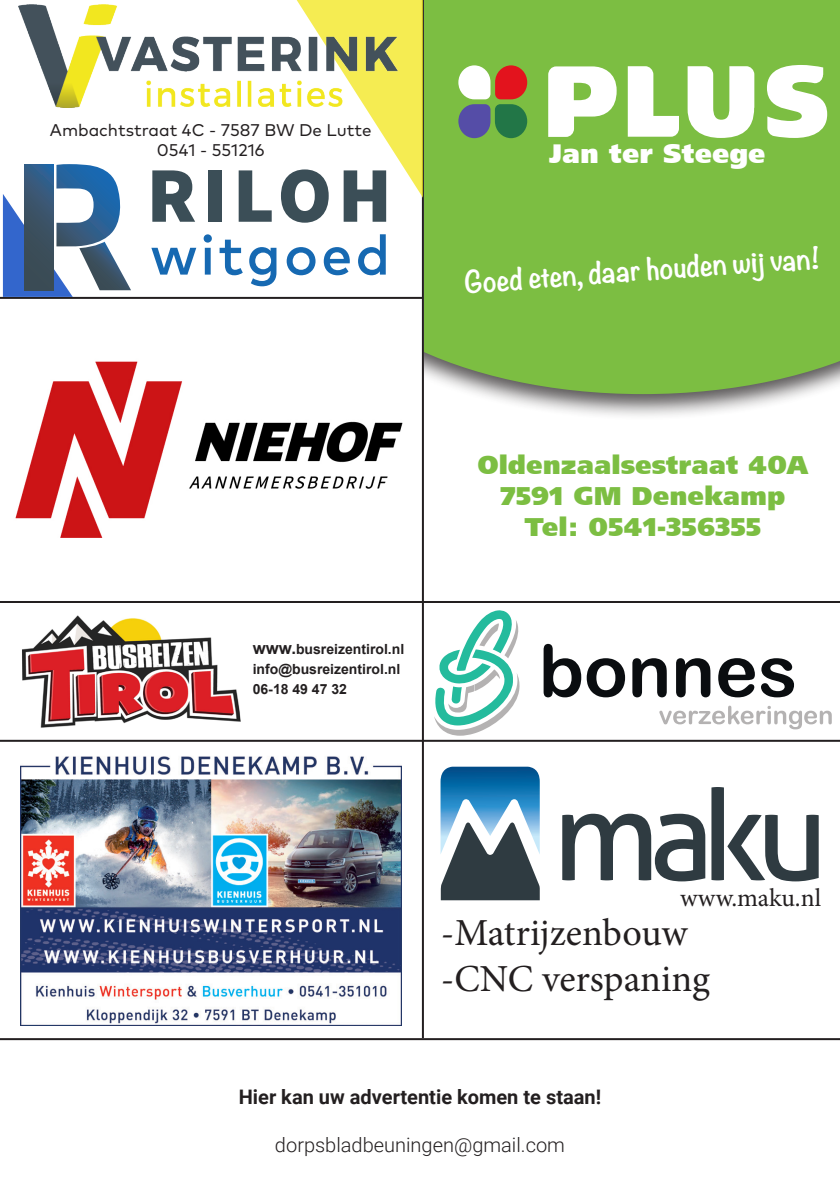
<style>
.page{position:relative;width:840px;height:1191px;background:#fff}
.page>*{position:absolute;margin:0;border:0;box-sizing:border-box;transform-origin:0 0}
.t1{font:900 79px "Source Sans Pro";letter-spacing:.075em;color:#3b4e57}
.t2{font:500 56px "Mark Pro";letter-spacing:.05em;color:#1669b2}
.t3{font:38.2px/45.8px "Minion Pro";letter-spacing:-.005em;color:#231f20}
.t4{font:700 27px "Noteworthy";color:#fff}
.t5{font:27px "Humanist 777 BT Extra Black B";color:#fff}
.t6{font:26px/31.2px "Humanist 777 BT Extra Black B";color:#7cbe42;text-align:center}
.t7{font:25.4px "Minion Pro";letter-spacing:.005em;color:#231f20}
.t8{font:700 20px "Roboto";color:#231f20}
.t9{font:300 20px "Roboto";color:#231f20}
.t10{font:17px/20.2px "Mark Pro";color:#231f20;text-align:center}
.Basis_Tekst{font:700 14px "Arial";color:#231f20}
.s1{font-size:16.8px}
</style>
<div class="page">
<hr style="left:0;top:740px;width:839px;height:2px;background:#231f20">
<hr style="left:0;top:1038px;width:839px;height:2px;background:#231f20">
<hr style="left:421px;top:0;width:2px;height:1038px;background:#231f20">
<hr style="left:0;top:601px;width:839px;height:2px;background:#231f20">
<hr style="left:0;top:297px;width:422px;height:2px;background:#231f20">
<div style="left:424px;top:48px;width:415px;height:373px;background:#231f20;opacity:.75"></div>
<svg style="left:424px;top:296px;width:415px;height:98px;fill:#7cbe42"></svg>
<div style="left:424px;top:0;width:415px;height:296px;background:#7cbe42"></div>
<svg style="left:767px;top:65px;width:59px;height:73px"></svg>
<svg style="left:548px;top:66px;width:68px;height:71px"></svg>
<svg style="left:687px;top:66px;width:67px;height:72px"></svg>
<svg style="left:627px;top:66px;width:51px;height:71px"></svg>
<svg style="left:458px;top:65px;width:69px;height:73px"></svg>
<svg style="left:296px;top:0;width:126px;height:212px"></svg>
<svg style="left:3px;top:164px;width:128px;height:133px"></svg>
<img style="left:19px;top:4px;width:378px;height:103px">
<svg style="left:434px;top:610px;width:85px;height:125px"></svg>
<svg style="left:543px;top:644px;width:81px;height:53px"></svg>
<svg style="left:632px;top:658px;width:34px;height:39px"></svg>
<svg style="left:676px;top:658px;width:34px;height:39px"></svg>
<svg style="left:718px;top:658px;width:36px;height:39px"></svg>
<svg style="left:761px;top:658px;width:32px;height:39px"></svg>
<svg style="left:659px;top:705px;width:172px;height:24px"></svg>
<img style="left:22px;top:615px;width:219px;height:113px">
<img style="left:15px;top:361px;width:388px;height:177px">
<svg style="left:562px;top:813px;width:143px;height:68px"></svg>
<svg style="left:711px;top:787px;width:107px;height:94px"></svg>
<svg style="left:440px;top:766px;width:99px;height:134px"></svg>
<img style="left:20px;top:756px;width:381px;height:269px">
<p class="t10" style="left:50px;top:118px;width:323px">Ambachtstraat 4C - 7587 BW De Lutte<br>0541 - 551216</p>
<p class="t1" style="left:146px;top:148px;width:246px">RILOH</p>
<p class="t2" style="left:150px;top:213px;width:241px">witgoed</p>
<p class="t5" style="left:549px;top:137px;width:218px">Jan ter Steege</p>
<p class="t4" style="left:462px;top:258px;width:357px;rotate:-4deg">Goed eten, daar houden wij van!</p>
<p class="Basis_Tekst" style="left:252px;top:639px;width:153px"><span class="s1">www.</span>busreizentirol.nl</p>
<p class="Basis_Tekst" style="left:252px;top:659px;width:149px">info@busreizentirol.nl</p>
<p class="Basis_Tekst" style="left:252px;top:679px;width:96px">06-18 49 47 32</p>
<p class="t6" style="left:477px;top:448px;width:332px">Oldenzaalsestraat 40A<br>7591 GM Denekamp<br>Tel: 0541-356355</p>
<p class="t7" style="left:679px;top:881px;width:142px">www.maku.nl</p>
<p class="t3" style="left:440px;top:910px;width:270px">-Matrijzenbouw -CNC verspaning</p>
<p class="t8" style="left:238px;top:1083px;width:364px">Hier kan uw advertentie komen te staan!</p>
<p class="t9" style="left:275px;top:1131px;width:291px">dorpsbladbeuningen@gmail.com</p>
</div>
